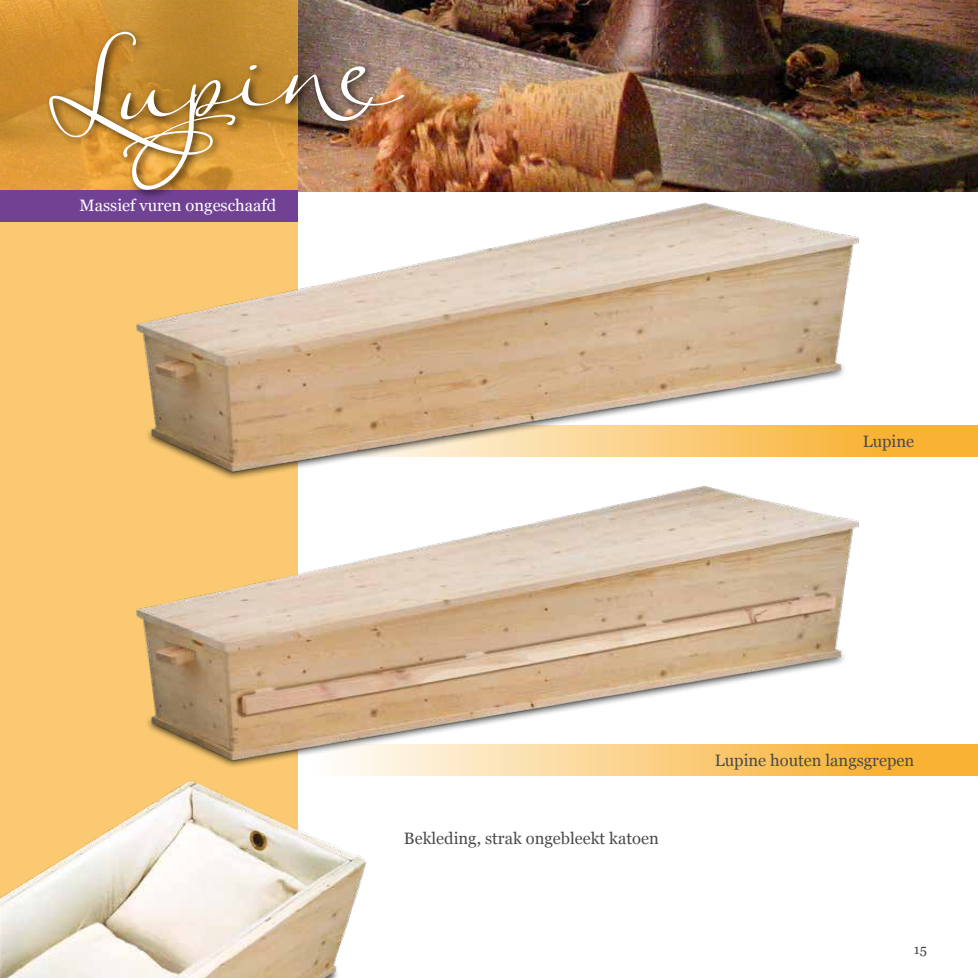
<style>
.page{position:relative;width:978px;height:978px;background:#fff}
.page>*{position:absolute;margin:0;border:0;box-sizing:border-box;transform-origin:0 0}
.t1{font:150px "Ability";color:#fff}
.t2{font:16.5px "Georgia";color:#4a4a49}
.t3{font:16.5px "Georgia";color:#fff}
.t4{font:13.5px "Georgia";color:#4a4a49}
</style>
<div class="page">
<img style="left:298px;top:0;width:680px;height:191px">
<svg style="left:0;top:0;width:298px;height:770px;background:#f2bf66"></svg>
<svg style="left:378px;top:744px;width:600px;height:32px;background:#f9c15c"></svg>
<div style="left:315px;top:425px;width:663px;height:32px;background:#f9b234"></div>
<div style="left:0;top:190px;width:298px;height:32px;background:#714293"></div>
<div style="left:45px;top:27px;width:369px;height:173px;background:#000;opacity:.75"></div>
<img style="left:0;top:770px;width:378px;height:208px">
<img style="left:136px;top:485px;width:723px;height:285px">
<img style="left:136px;top:203px;width:723px;height:279px">
<h1 class="t1" style="left:24px;top:20px;width:349px;rotate:-6deg">Lupine</h1>
<p class="t3" style="left:79px;top:193px;width:198px">Massief vuren ongeschaafd</p>
<p class="t2" style="left:863px;top:429px;width:53px">Lupine</p>
<p class="t2" style="left:404px;top:826px;width:256px">Bekleding, strak ongebleekt katoen</p>
<p class="t2" style="left:715px;top:748px;width:201px">Lupine houten langsgrepen</p>
<p class="t4" style="left:914px;top:940px;width:15px">15</p>
</div>
